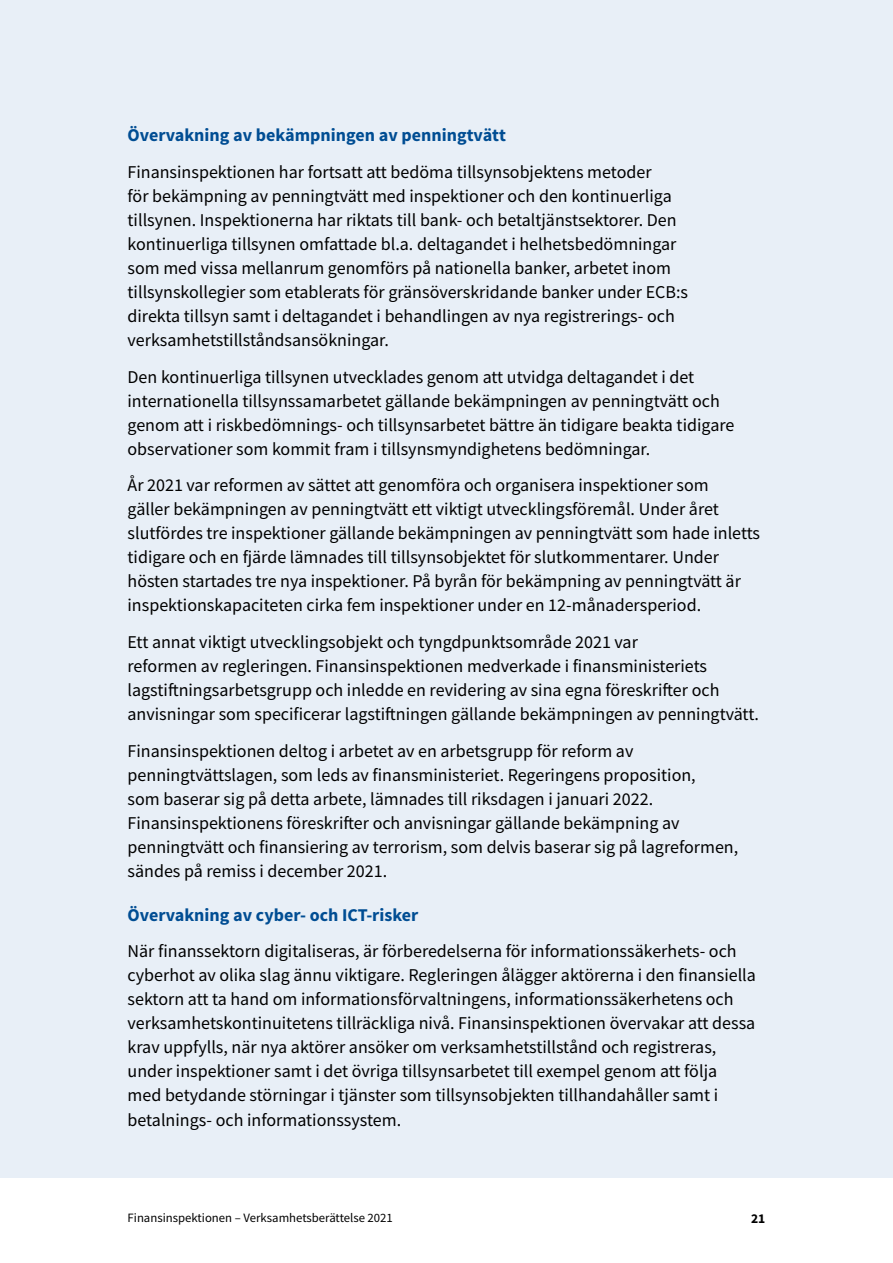
<style>
.page{position:relative;width:893px;height:1263px;background:#fff}
.page>*{position:absolute;margin:0;border:0;box-sizing:border-box;transform-origin:0 0}
.Leipäteksti{font:18px/24px "Source Sans Pro";color:#000}
.Otsikko_3{font:700 18px "Source Sans Pro";color:#004d93}
.t1{font:700 13.5px "Source Sans Pro";color:#000}
.t2{font:12.75px "Source Sans Pro";color:#000}
</style>
<div class="page">
<div style="left:0;top:0;width:893px;height:1178px;background:#e8eff7"></div>
<h3 class="Otsikko_3" style="left:128px;top:124px;width:380px">Övervakning av bekämpningen av penningtvätt</h3>
<p class="Leipäteksti" style="left:128px;top:160px;width:562px">Finansinspektionen har fortsatt att bedöma tillsynsobjektens metoder<br>för bekämpning av penningtvätt med inspektioner och den kontinuerliga tillsynen. Inspektionerna har riktats till bank- och betaltjänstsektorer. Den kontinuerliga tillsynen omfattade bl.a. deltagandet i helhetsbedömningar som med vissa mellanrum genomförs på nationella banker, arbetet inom tillsynskollegier som etablerats för gränsöverskridande banker under ECB:s direkta tillsyn samt i deltagandet i behandlingen av nya registrerings- och verksamhetstillståndsansökningar.</p>
<p class="Leipäteksti" style="left:128px;top:364px;width:608px">Den kontinuerliga tillsynen utvecklades genom att utvidga deltagandet i det internationella tillsynssamarbetet gällande bekämpningen av penningtvätt och genom att i riskbedömnings- och tillsynsarbetet bättre än tidigare beakta tidigare observationer som kommit fram i tillsynsmyndighetens bedömningar.</p>
<p class="Leipäteksti" style="left:128px;top:473px;width:634px">År 2021 var reformen av sättet att genomföra och organisera inspektioner som<br>gäller bekämpningen av penningtvätt ett viktigt utvecklingsföremål. Under året slutfördes tre inspektioner gällande bekämpningen av penningtvätt som hade inletts tidigare och en fjärde lämnades till tillsynsobjektet för slutkommentarer. Under hösten startades tre nya inspektioner. På byrån för bekämpning av penningtvätt är inspektionskapaciteten cirka fem inspektioner under en 12-månadersperiod.</p>
<p class="Leipäteksti" style="left:128px;top:630px;width:631px">Ett annat viktigt utvecklingsobjekt och tyngdpunktsområde 2021 var<br>reformen av regleringen. Finansinspektionen medverkade i finansministeriets lagstiftningsarbetsgrupp och inledde en revidering av sina egna föreskrifter och anvisningar som specificerar lagstiftningen gällande bekämpningen av penningtvätt.</p>
<p class="Leipäteksti" style="left:128px;top:739px;width:612px">Finansinspektionen deltog i arbetet av en arbetsgrupp för reform av penningtvättslagen, som leds av finansministeriet. Regeringens proposition,<br>som baserar sig på detta arbete, lämnades till riksdagen i januari 2022.<br>Finansinspektionens föreskrifter och anvisningar gällande bekämpning av penningtvätt och finansiering av terrorism, som delvis baserar sig på lagreformen, sändes på remiss i december 2021.</p>
<h3 class="Otsikko_3" style="left:128px;top:903px;width:292px">Övervakning av cyber- och ICT-risker</h3>
<p class="Leipäteksti" style="left:128px;top:939px;width:630px">När finanssektorn digitaliseras, är förberedelserna för informationssäkerhets- och cyberhot av olika slag ännu viktigare. Regleringen ålägger aktörerna i den finansiella sektorn att ta hand om informationsförvaltningens, informationssäkerhetens och verksamhetskontinuitetens tillräckliga nivå. Finansinspektionen övervakar att dessa krav uppfylls, när nya aktörer ansöker om verksamhetstillstånd och registreras, under inspektioner samt i det övriga tillsynsarbetet till exempel genom att följa<br>med betydande störningar i tjänster som tillsynsobjekten tillhandahåller samt i betalnings- och informationssystem.</p>
<p class="t2" style="left:128px;top:1209px;width:267px">Finansinspektionen – Verksamhetsberättelse 2021</p>
<p class="t1" style="left:751px;top:1209px;width:16px">21</p>
</div>
